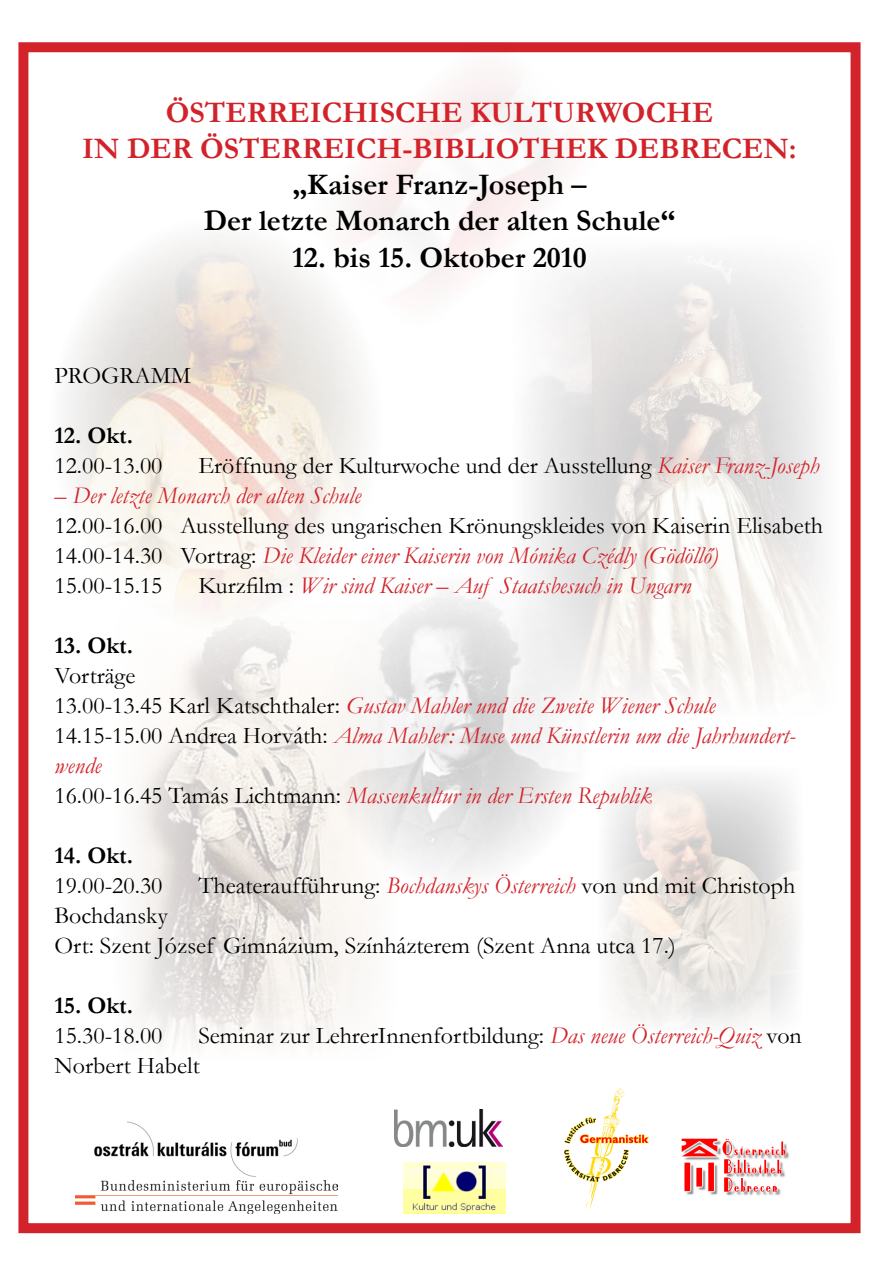
<style>
.page{position:relative;width:879px;height:1276px;background:#fff}
.page>*{position:absolute;margin:0;border:0;box-sizing:border-box;transform-origin:0 0}
.t1{font:700 30px/36px "Garamond";color:#000;text-align:center}
.t2{font:700 30px/36px "Garamond";color:#d2232a;text-align:center}
.t3{font:24px/30px "Garamond";color:#000}
.t4{font:italic 24px/30px "Garamond";color:#d2232a}
.t5{font:700 24px "Garamond";color:#000}
.s1{font-style:italic;color:#d2232a}
.s2{font-style:normal;color:#000}
</style>
<div class="page">
<img style="left:531px;top:259px;width:293px;height:442px">
<img style="left:48px;top:215px;width:336px;height:417px;border-radius:50%">
<img style="left:130px;top:602px;width:236px;height:447px">
<img style="left:320px;top:572px;width:274px;height:321px;border-radius:50%">
<img style="left:607px;top:775px;width:189px;height:250px">
<div style="left:18px;top:42px;width:842px;height:1191px;border:10px solid #d2232a"></div>
<img style="left:285px;top:42px;width:340px;height:312px">
<img style="left:403px;top:1162px;width:102px;height:51px">
<img style="left:564px;top:1088px;width:84px;height:121px">
<img style="left:94px;top:1121px;width:204px;height:56px">
<img style="left:75px;top:1181px;width:263px;height:32px">
<img style="left:394px;top:1109px;width:108px;height:37px">
<img style="left:681px;top:1138px;width:108px;height:58px">
<p class="t2" style="left:82px;top:95px;width:716px">ÖSTERREICHISCHE KULTURWOCHE<br>IN DER ÖSTERREICH-BIBLIOTHEK DEBRECEN:</p>
<p class="t1" style="left:204px;top:167px;width:473px">„Kaiser Franz-Joseph –<br>Der letzte Monarch der alten Schule“</p>
<p class="t1" style="left:292px;top:239px;width:296px">12. bis 15. Oktober 2010</p>
<p class="t3" style="left:54px;top:360px;width:138px">PROGRAMM</p>
<p class="t5" style="left:54px;top:419px;width:80px">12. Okt.</p>
<p class="t3" style="left:54px;top:450px;width:110px">12.00-13.00</p>
<p class="t3" style="left:198px;top:450px;width:622px">Eröffnung der Kulturwoche und der Ausstellung <span class="s1">Kaiser Franz-Joseph</span></p>
<p class="t4" style="left:54px;top:480px;width:308px">– Der letzte Monarch der alten Schule</p>
<p class="t3" style="left:54px;top:510px;width:770px">12.00-16.00 Ausstellung des ungarischen Krönungskleides von Kaiserin Elisabeth<br>14.00-14.30 Vortrag: <span class="s1">Die Kleider einer Kaiserin von Mónika Czédly (Gödöllő)<br></span>15.00-15.15</p>
<p class="t4" style="left:198px;top:570px;width:494px"><span class="s2">Kurzfilm :</span> Wir sind Kaiser – Auf Staatsbesuch in Ungarn</p>
<p class="t5" style="left:54px;top:629px;width:80px">13. Okt.</p>
<p class="t4" style="left:54px;top:660px;width:742px"><span class="s2">Vorträge<br>13.00-13.45 Karl Katschthaler:</span> Gustav Mahler und die Zweite Wiener Schule <span class="s2">14.15-15.00 Andrea Horváth:</span> Alma Mahler: Muse und Künstlerin um die Jahrhundert&shy;wende<br><span class="s2">16.00-16.45 Tamás Lichtmann:</span> Massenkultur in der Ersten Republik</p>
<p class="t5" style="left:54px;top:839px;width:80px">14. Okt.</p>
<p class="t3" style="left:54px;top:870px;width:110px">19.00-20.30</p>
<p class="t3" style="left:198px;top:870px;width:598px">Theateraufführung: <span class="s1">Bochdanskys Österreich</span> von und mit Christoph</p>
<p class="t3" style="left:54px;top:900px;width:623px">Bochdansky<br>Ort: Szent József Gimnázium, Színházterem (Szent Anna utca 17.)</p>
<p class="t5" style="left:54px;top:989px;width:80px">15. Okt.</p>
<p class="t3" style="left:54px;top:1020px;width:110px">15.30-18.00</p>
<p class="t3" style="left:54px;top:1020px;width:749px;text-indent:144px">Seminar zur LehrerInnenfortbildung: <span class="s1">Das neue Österreich-Quiz</span> von<br>Norbert Habelt</p>
</div>
